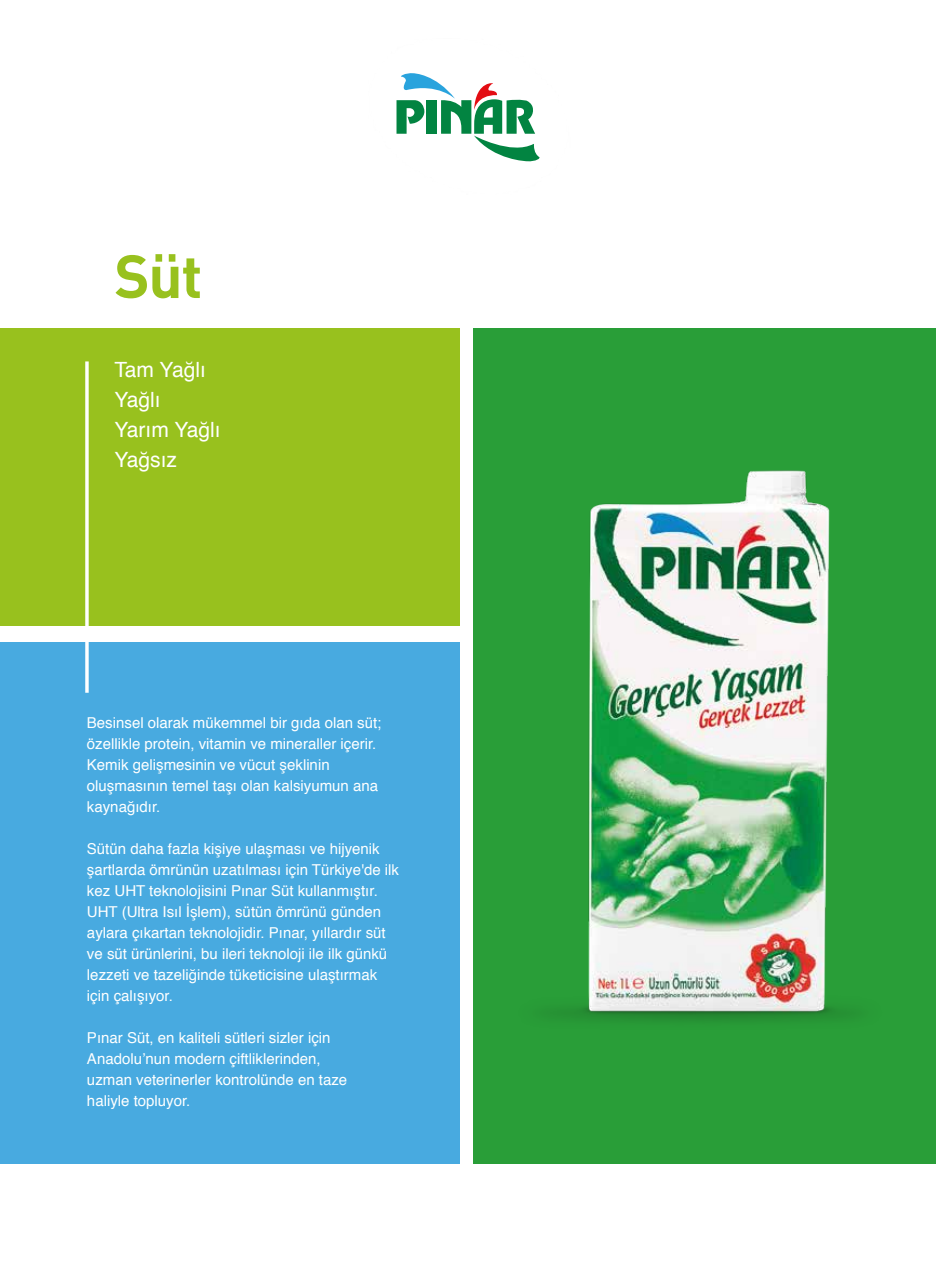
<style>
.page{position:relative;width:936px;height:1263px;background:#fff}
.page>*{position:absolute;margin:0;border:0;box-sizing:border-box;transform-origin:0 0}
.t1{font:700 60px "DIN Pro";color:#98c11e}
.t2{font:21px/30px "Helvetica";color:#fff}
.t3{font:15px/21px "Helvetica";color:#fff}
</style>
<div class="page">
<div style="left:473px;top:328px;width:462px;height:835px;background:#299e38"></div>
<div style="left:0;top:642px;width:459px;height:521px;background:#48aae0"></div>
<div style="left:0;top:328px;width:459px;height:298px;background:#98c11e"></div>
<svg style="left:85px;top:361px;width:4px;height:332px"></svg>
<svg style="left:396px;top:73px;width:144px;height:89px"></svg>
<img style="left:550px;top:470px;width:303px;height:551px">
<h1 class="t1" style="left:114px;top:226px;width:90px">Süt</h1>
<h2 class="t2" style="left:114px;top:355px;width:108px">Tam Yağlı<br>Yağlı<br>Yarım Yağlı<br>Yağsız</h2>
<p class="t3" style="left:87px;top:712px;width:296px">Besinsel olarak mükemmel bir gıda olan süt; özellikle protein, vitamin ve mineraller içerir.<br>Kemik gelişmesinin ve vücut şeklinin oluşmasının temel taşı olan kalsiyumun ana kaynağıdır.</p>
<p class="t3" style="left:87px;top:838px;width:313px">Sütün daha fazla kişiye ulaşması ve hijyenik şartlarda ömrünün uzatılması için Türkiye'de ilk kez UHT teknolojisini Pınar Süt kullanmıştır.<br>UHT (Ultra Isıl İşlem), sütün ömrünü günden aylara çıkartan teknolojidir. Pınar, yıllardır süt ve süt ürünlerini, bu ileri teknoloji ile ilk günkü lezzeti ve tazeliğinde tüketicisine ulaştırmak için çalışıyor.</p>
<p class="t3" style="left:87px;top:1027px;width:262px">Pınar Süt, en kaliteli sütleri sizler için Anadolu’nun modern çiftliklerinden, uzman veterinerler kontrolünde en taze haliyle topluyor.</p>
</div>
